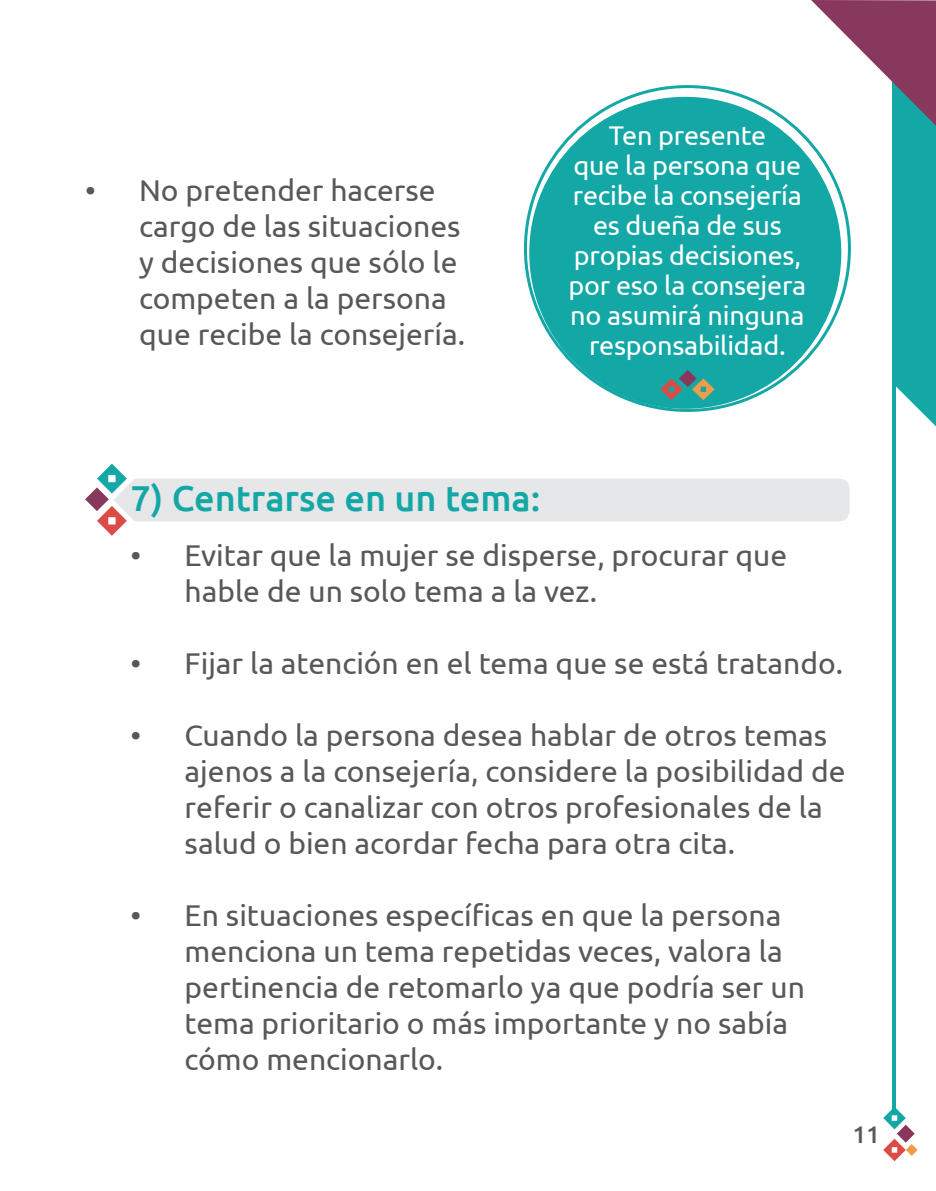
<style>
.page{position:relative;width:936px;height:1191px;background:#fff}
.page>*{position:absolute;margin:0;border:0;box-sizing:border-box;transform-origin:0 0}
.t1{font:500 36px "Ubuntu";color:#13a7a5}
.t2{font:30px/36px "Ubuntu";color:#57585a}
.t3{font:27px/30px "Ubuntu";letter-spacing:-.01em;color:#fff;text-align:center}
.t4{font:500 24px "Ubuntu";color:#57585a}
</style>
<div class="page">
<svg style="left:883px;top:1106px;width:34px;height:55px"></svg>
<hr style="left:892px;top:64px;width:3px;height:1045px;background:#13a7a5">
<svg style="left:811px;top:0;width:124px;height:426px"></svg>
<div style="left:529px;top:97px;width:312px;height:312px;background:#13a7a5;border-radius:50%"></div>
<svg style="left:660px;top:370px;width:54px;height:30px"></svg>
<svg style="left:85px;top:463px;width:764px;height:73px"></svg>
<p class="t2" style="left:139px;top:171px;width:327px;text-indent:-54px">• No pretender hacerse cargo de las situaciones y decisiones que sólo le competen a la persona que recibe la consejería.</p>
<p class="t3" style="left:608px;top:120px;width:159px">Ten presente</p>
<p class="t3" style="left:573px;top:150px;width:229px">que la persona que</p>
<p class="t3" style="left:568px;top:180px;width:239px">recibe la consejería es dueña de sus propias decisiones, por eso la consejera no asumirá ninguna responsabilidad.</p>
<p class="t1" style="left:131px;top:476px;width:411px">7) Centrarse en un tema:</p>
<p class="t2" style="left:185px;top:536px;width:604px;text-indent:-54px">• Evitar que la mujer se disperse, procurar que hable de un solo tema a la vez.</p>
<p class="t2" style="left:131px;top:644px;width:714px">• Fijar la atención en el tema que se está tratando.</p>
<p class="t2" style="left:185px;top:716px;width:662px;text-indent:-54px">• Cuando la persona desea hablar de otros temas ajenos a la consejería, considere la posibilidad de referir o canalizar con otros profesionales de la salud o bien acordar fecha para otra cita.</p>
<p class="t2" style="left:185px;top:896px;width:621px;text-indent:-54px">• En situaciones específicas en que la persona menciona un tema repetidas veces, valora la pertinencia de retomarlo ya que podría ser un tema prioritario o más importante y no sabía cómo mencionarlo.</p>
<p class="t4" style="left:852px;top:1119px;width:29px">11</p>
</div>
